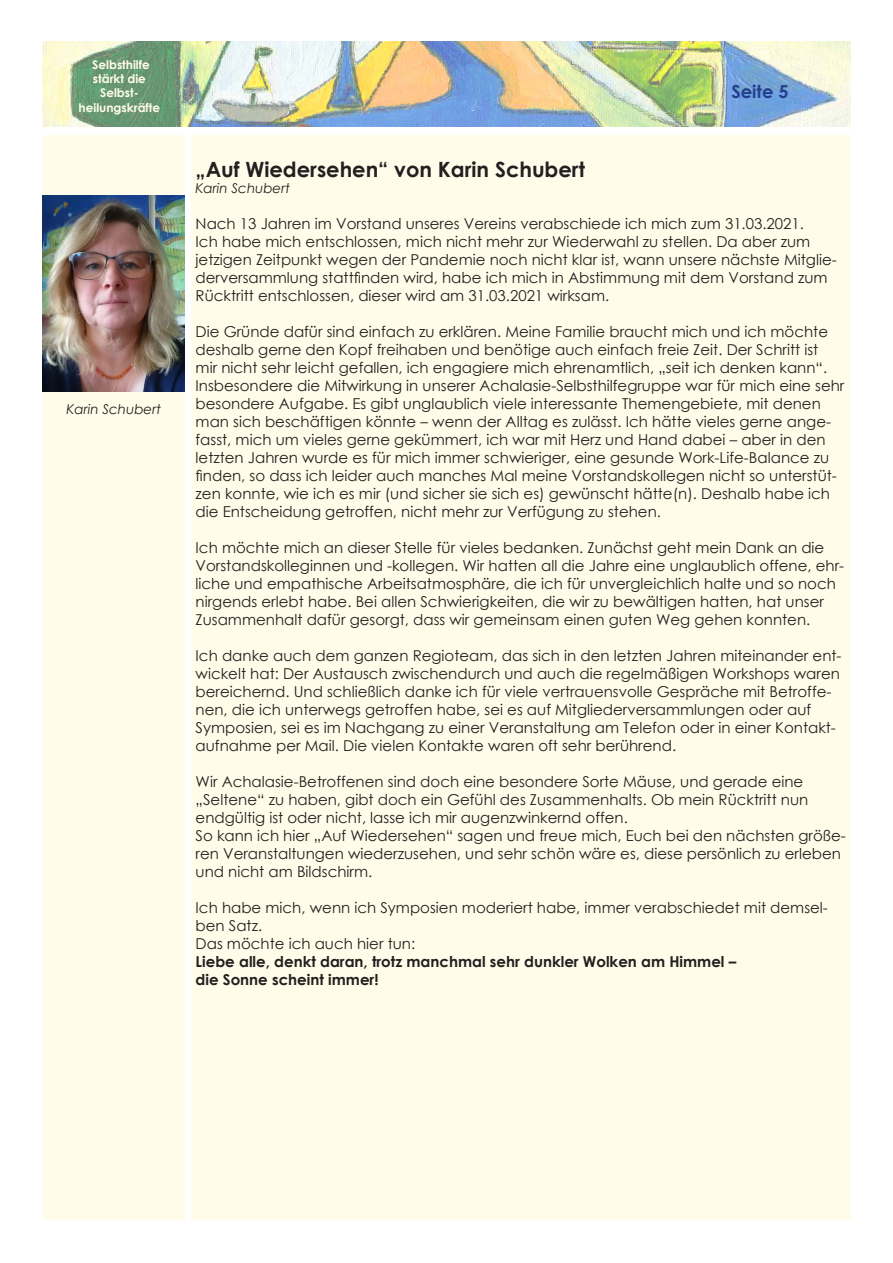
<style>
.page{position:relative;width:893px;height:1263px;background:#fff}
.page>*{position:absolute;margin:0;border:0;box-sizing:border-box;transform-origin:0 0}
.t1{font:700 21px "Century Gothic";color:#231f20}
.t2{font:700 18px "Century Gothic";color:#253f8e}
.t3{font:15px/18px "Century Gothic";color:#231f20}
.t4{font:700 15px/18px "Century Gothic";color:#231f20}
.t5{font:italic 13.5px "Century Gothic";color:#231f20}
.t6{font:700 12px/14.4px "Century Gothic";color:#fffde9;text-align:center}
</style>
<div class="page">
<img style="left:43px;top:42px;width:807px;height:85px">
<div style="left:191px;top:135px;width:659px;height:1084px;background:#fffde9"></div>
<div style="left:43px;top:135px;width:142px;height:1084px;background:#fffde9"></div>
<img style="left:43px;top:196px;width:142px;height:195px">
<p class="t6" style="left:79px;top:56px;width:83px">Selbsthilfe stärkt die<br>Selbst&shy;heilungskräfte</p>
<p class="t5" style="left:67px;top:400px;width:96px">Karin Schubert</p>
<p class="t2" style="left:731px;top:77px;width:59px">Seite 5</p>
<h1 class="t1" style="left:196px;top:153px;width:391px">„Auf Wiedersehen“ von Karin Schubert</h1>
<p class="t5" style="left:196px;top:179px;width:96px">Karin Schubert</p>
<p class="t3" style="left:196px;top:214px;width:643px">Nach 13 Jahren im Vorstand unseres Vereins verabschiede ich mich zum 31.03.2021.<br>Ich habe mich entschlossen, mich nicht mehr zur Wiederwahl zu stellen. Da aber zum jetzigen Zeitpunkt wegen der Pandemie noch nicht klar ist, wann unsere nächste Mitglie&shy;derversammlung stattfinden wird, habe ich mich in Abstimmung mit dem Vorstand zum Rücktritt entschlossen, dieser wird am 31.03.2021 wirksam.</p>
<p class="t3" style="left:196px;top:322px;width:650px">Die Gründe dafür sind einfach zu erklären. Meine Familie braucht mich und ich möchte deshalb gerne den Kopf freihaben und benötige auch einfach freie Zeit. Der Schritt ist<br>mir nicht sehr leicht gefallen, ich engagiere mich ehrenamtlich, „seit ich denken kann“.<br>Insbesondere die Mitwirkung in unserer Achalasie-Selbsthilfegruppe war für mich eine sehr besondere Aufgabe. Es gibt unglaublich viele interessante Themengebiete, mit denen man sich beschäftigen könnte – wenn der Alltag es zulässt. Ich hätte vieles gerne ange&shy;fasst, mich um vieles gerne gekümmert, ich war mit Herz und Hand dabei – aber in den letzten Jahren wurde es für mich immer schwieriger, eine gesunde Work-Life-Balance zu finden, so dass ich leider auch manches Mal meine Vorstandskollegen nicht so unterstüt&shy;zen konnte, wie ich es mir (und sicher sie sich es) gewünscht hätte(n). Deshalb habe ich die Entscheidung getroffen, nicht mehr zur Verfügung zu stehen.</p>
<p class="t3" style="left:196px;top:538px;width:650px">Ich möchte mich an dieser Stelle für vieles bedanken. Zunächst geht mein Dank an die Vorstandskolleginnen und -kollegen. Wir hatten all die Jahre eine unglaublich offene, ehr&shy;liche und empathische Arbeitsatmosphäre, die ich für unvergleichlich halte und so noch nirgends erlebt habe. Bei allen Schwierigkeiten, die wir zu bewältigen hatten, hat unser Zusammenhalt dafür gesorgt, dass wir gemeinsam einen guten Weg gehen konnten.</p>
<p class="t3" style="left:196px;top:646px;width:647px">Ich danke auch dem ganzen Regioteam, das sich in den letzten Jahren miteinander ent&shy;wickelt hat: Der Austausch zwischendurch und auch die regelmäßigen Workshops waren bereichernd. Und schließlich danke ich für viele vertrauensvolle Gespräche mit Betroffe&shy;nen, die ich unterwegs getroffen habe, sei es auf Mitgliederversammlungen oder auf Symposien, sei es im Nachgang zu einer Veranstaltung am Telefon oder in einer Kontakt&shy;aufnahme per Mail. Die vielen Kontakte waren oft sehr berührend.</p>
<p class="t3" style="left:196px;top:772px;width:652px">Wir Achalasie-Betroffenen sind doch eine besondere Sorte Mäuse, und gerade eine „Seltene“ zu haben, gibt doch ein Gefühl des Zusammenhalts. Ob mein Rücktritt nun endgültig ist oder nicht, lasse ich mir augenzwinkernd offen.<br>So kann ich hier „Auf Wiedersehen“ sagen und freue mich, Euch bei den nächsten größe&shy;ren Veranstaltungen wiederzusehen, und sehr schön wäre es, diese persönlich zu erleben und nicht am Bildschirm.</p>
<p class="t3" style="left:196px;top:898px;width:634px">Ich habe mich, wenn ich Symposien moderiert habe, immer verabschiedet mit demsel&shy;ben Satz.<br>Das möchte ich auch hier tun:</p>
<p class="t4" style="left:196px;top:952px;width:542px">Liebe alle, denkt daran, trotz manchmal sehr dunkler Wolken am Himmel – die Sonne scheint immer!</p>
</div>
